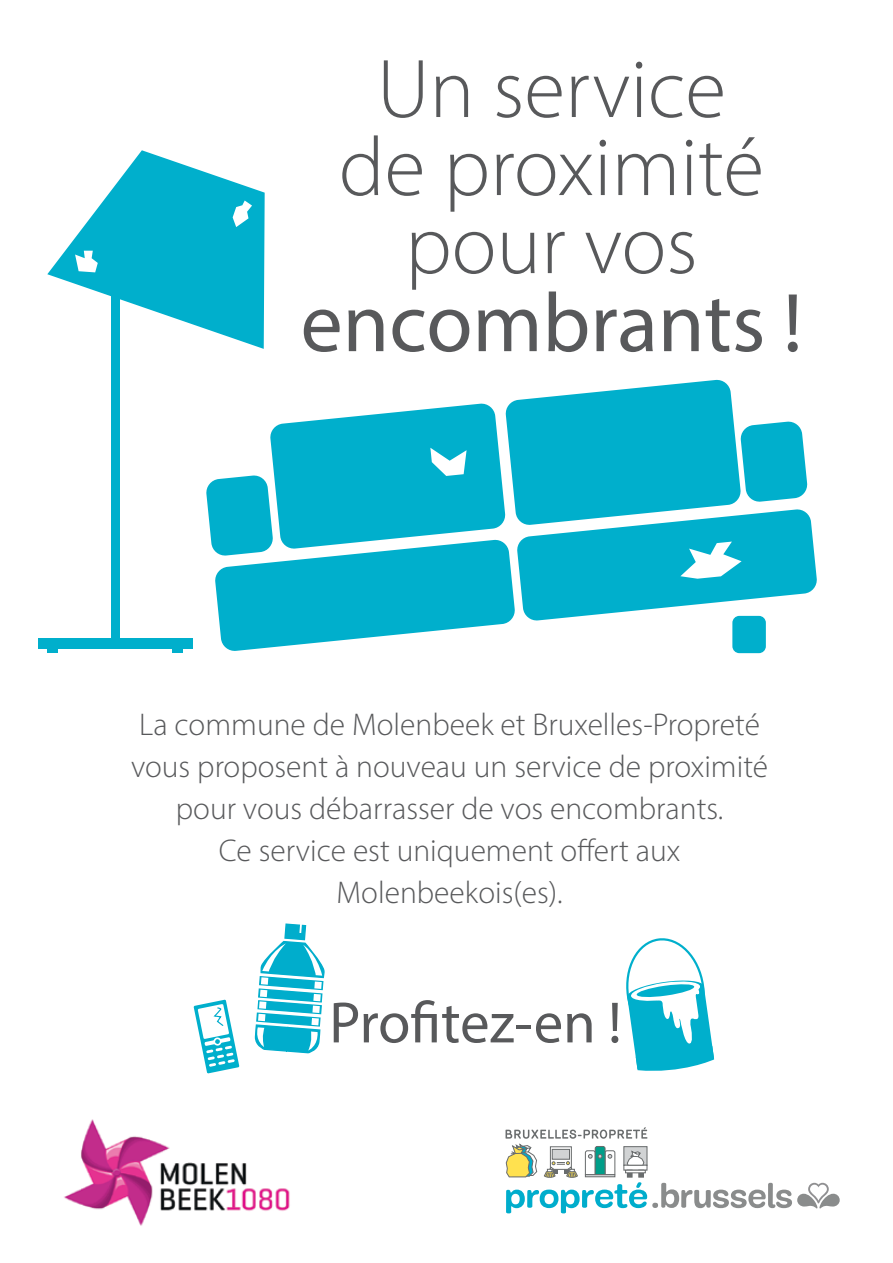
<style>
.page{position:relative;width:893px;height:1263px;background:#fff}
.page>*{position:absolute;margin:0;border:0;box-sizing:border-box;transform-origin:0 0}
.t1{font:300 84px/78px "Myriad Pro";color:#58595b;text-align:center}
.t2{font:84px "Myriad Pro";color:#58595b}
.t3{font:58.65px "Myriad Pro";letter-spacing:-.005em;color:#58595b}
.t4{font:300 31.5px/42px "Myriad Pro";color:#58595b;text-align:center}
</style>
<div class="page">
<svg style="left:505px;top:1127px;width:335px;height:86px"></svg>
<svg style="left:626px;top:938px;width:88px;height:133px"></svg>
<div style="left:732px;top:616px;width:34px;height:37px;background:#00afcc;border-radius:7px"></div>
<svg style="left:206px;top:379px;width:611px;height:273px"></svg>
<div style="left:111px;top:220px;width:9px;height:423px;background:#00afcc"></div>
<div style="left:38px;top:638px;width:155px;height:11px;background:#00afcc"></div>
<div style="left:47px;top:645px;width:11px;height:8px;background:#00afcc"></div>
<div style="left:172px;top:645px;width:11px;height:8px;background:#00afcc"></div>
<svg style="left:47px;top:150px;width:218px;height:199px"></svg>
<svg style="left:255px;top:923px;width:70px;height:131px"></svg>
<svg style="left:194px;top:1000px;width:45px;height:73px"></svg>
<img style="left:64px;top:1119px;width:226px;height:107px">
<h1 class="t1" style="left:339px;top:49px;width:427px">Un service de proximité pour vos</h1>
<h1 class="t2" style="left:301px;top:271px;width:503px">encombrants !</h1>
<p class="t4" style="left:131px;top:703px;width:638px">La commune de Molenbeek et Bruxelles-Propreté vous proposent à nouveau un service de proximité pour vous débarrasser de vos encombrants.<br>Ce service est uniquement offert aux Molenbeekois(es).</p>
<h2 class="t3" style="left:329px;top:986px;width:294px">Profitez-en !</h2>
</div>
